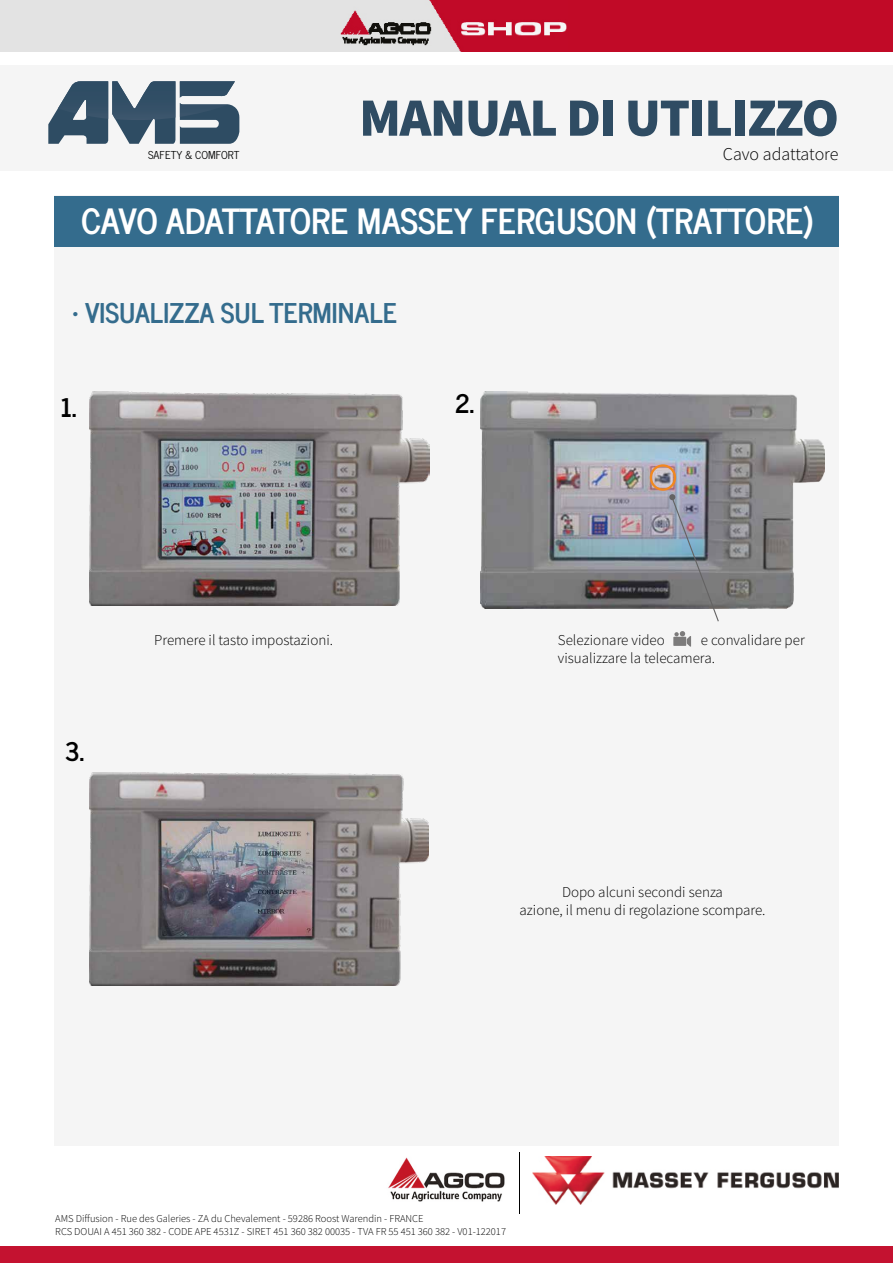
<style>
.page{position:relative;width:893px;height:1263px;background:#fff}
.page>*{position:absolute;margin:0;border:0;box-sizing:border-box;transform-origin:0 0}
.t1{font:900 54px "Mada";letter-spacing:-.025em;color:#2f4c63}
.t2{font:700 34.5px "News Cycle";color:#fff}
.t3{font:700 27px "News Cycle";color:#346c8d}
.t4{font:700 25.5px "News Cycle";color:#000}
.t5{font:300 18px "Mada";letter-spacing:-.005em;color:#000}
.t6{font:300 15px/18px "Mada";color:#000;text-align:center}
.t7{font:10.8px "News Cycle";color:#010202}
.t8{font:300 10.5px/12.6px "Mada";color:#000}
</style>
<div class="page">
<div style="left:0;top:1247px;width:893px;height:16px;background:#c41230"></div>
<div style="left:55px;top:196px;width:784px;height:950px;background:#f5f5f5"></div>
<div style="left:55px;top:196px;width:784px;height:50px;background:#346c8d"></div>
<img style="left:480px;top:391px;width:345px;height:218px">
<img style="left:650px;top:464px;width:70px;height:158px">
<div style="left:0;top:65px;width:893px;height:106px;background:#f5f5f5"></div>
<hr style="left:892px;top:64px;width:1px;height:106px;background:#e6e6e7">
<svg style="left:48px;top:81px;width:191px;height:63px"></svg>
<img style="left:58px;top:81px;width:50px;height:38px">
<img style="left:89px;top:391px;width:341px;height:214px">
<img style="left:90px;top:772px;width:338px;height:213px">
<div style="left:0;top:0;width:461px;height:51px;background:#e3e3e3"></div>
<img style="left:340px;top:0;width:229px;height:51px">
<div style="left:569px;top:0;width:324px;height:51px;background:#c10a27"></div>
<img style="left:533px;top:1156px;width:306px;height:49px">
<img style="left:388px;top:1157px;width:117px;height:45px">
<hr style="left:517px;top:1150px;width:3px;height:66px;background:#000;opacity:.15">
<svg style="left:674px;top:631px;width:17px;height:16px"></svg>
<p class="t7" style="left:148px;top:146px;width:93px">SAFETY &amp; COMFORT</p>
<h1 class="t1" style="left:359px;top:86px;width:481px">MANUAL DI UTILIZZO</h1>
<h3 class="t5" style="left:723px;top:144px;width:117px">Cavo adattatore</h3>
<h2 class="t2" style="left:81px;top:190px;width:734px">CAVO ADATTATORE MASSEY FERGUSON (TRATTORE)</h2>
<h3 class="t3" style="left:72px;top:289px;width:326px">• VISUALIZZA SUL TERMINALE</h3>
<h3 class="t4" style="left:61px;top:385px;width:17px">1.</h3>
<h3 class="t4" style="left:455px;top:381px;width:21px">2.</h3>
<h3 class="t4" style="left:65px;top:729px;width:21px">3.</h3>
<h3 class="t6" style="left:154px;top:631px;width:180px">Premere il tasto impostazioni.</h3>
<h3 class="t6" style="left:558px;top:631px;width:248px;text-align:left;text-indent:143px">e convalidare per visualizzare la telecamera.</h3>
<h3 class="t6" style="left:558px;top:631px;width:109px">Selezionare video</h3>
<h3 class="t6" style="left:519px;top:883px;width:248px">Dopo alcuni secondi senza<br>azione, il menu di regolazione scompare.</h3>
<p class="t8" style="left:55px;top:1213px;width:452px">AMS Diffusion - Rue des Galeries - ZA du Chevalement - 59286 Roost Warendin - FRANCE<br>RCS DOUAI A 451 360 382 - CODE APE 4531Z - SIRET 451 360 382 00035 - TVA FR 55 451 360 382 - V01-122017</p>
</div>
